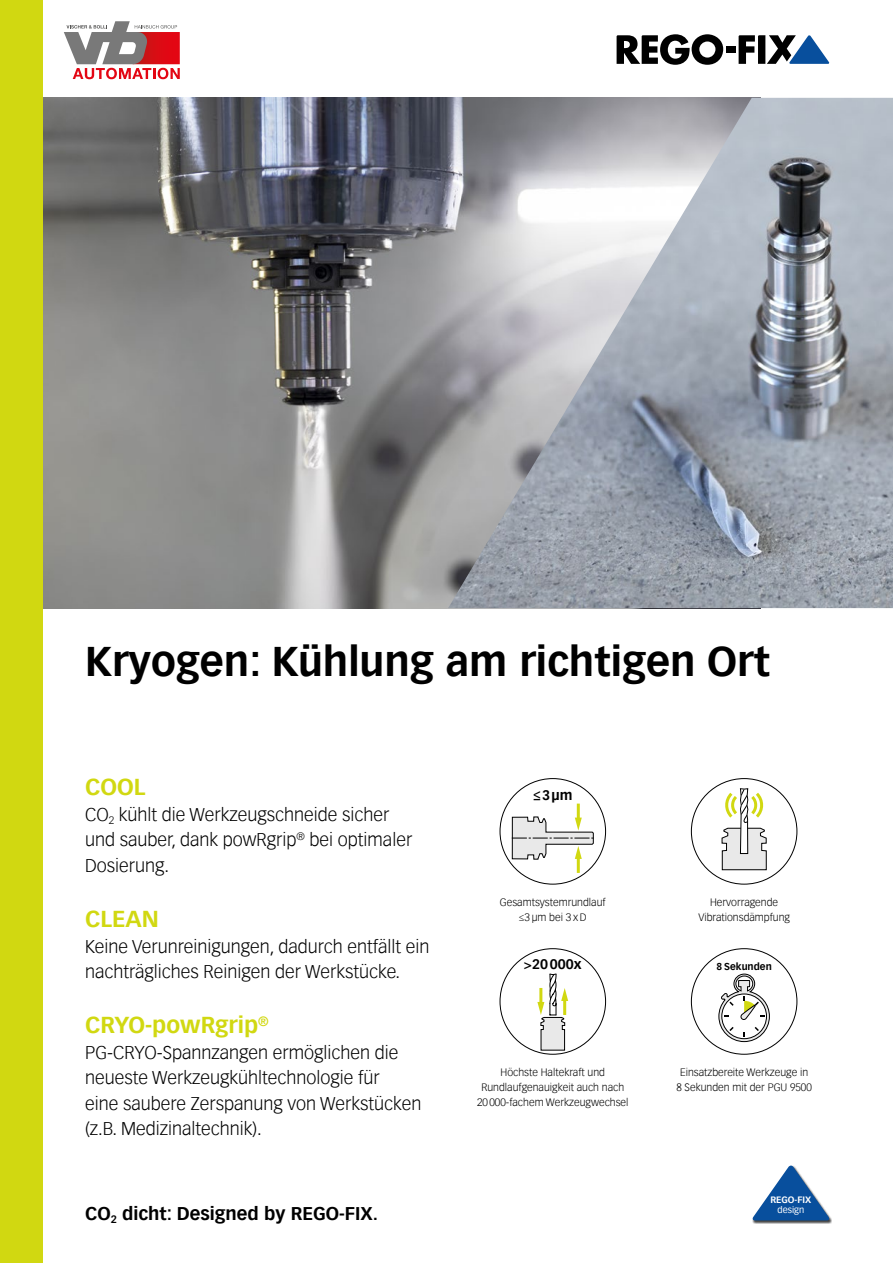
<style>
.page{position:relative;width:893px;height:1263px;background:#fff}
.page>*{position:absolute;margin:0;border:0;box-sizing:border-box;transform-origin:0 0}
.Headline_1{font:700 40.5px "Vectora Com";color:#000}
.Untertitel_Titelseite_green{font:700 22.5px "Vectora Com";color:#d1d811}
.Text_2spaltig{font:300 18px/25.5px "Vectora Com";color:#000}
.Tabellentitel{font:700 18px "Vectora Com";color:#000}
.t1{font:700 13.5px "Vectora Com";color:#000}
.Icon{font:300 10.5px/14.9px "Vectora Com";color:#000;text-align:center}
.t2{font:700 9.75px "Vectora Com";color:#000}
.t3{font:700 9px/9.3px "Vectora Com";color:#fff;text-align:center}
.s1{font-weight:900}
.s2{font-weight:400}
</style>
<div class="page">
<img style="left:43px;top:98px;width:405px;height:510px">
<img style="left:448px;top:98px;width:445px;height:510px">
<div style="left:726px;top:46px;width:9px;height:7px;background:#000"></div>
<svg style="left:617px;top:34px;width:106px;height:31px"></svg>
<svg style="left:739px;top:35px;width:91px;height:29px"></svg>
<div style="left:0;top:0;width:43px;height:1263px;background:#d1d811"></div>
<hr style="left:577px;top:803px;width:3px;height:17px;background:#d1d811">
<hr style="left:577px;top:856px;width:3px;height:17px;background:#d1d811">
<svg style="left:512px;top:816px;width:82px;height:44px"></svg>
<svg style="left:537px;top:973px;width:31px;height:78px"></svg>
<svg style="left:721px;top:788px;width:46px;height:82px"></svg>
<svg style="left:718px;top:973px;width:52px;height:69px"></svg>
<div style="left:752px;top:1165px;width:80px;height:59px;background:#000;opacity:.75"></div>
<svg style="left:752px;top:1165px;width:78px;height:55px"></svg>
<svg style="left:64px;top:21px;width:116px;height:58px"></svg>
<p class="Headline_1" style="left:85px;top:637px;width:687px">Kryogen: Kühlung am richtigen Ort</p>
<p class="Untertitel_Titelseite_green" style="left:85px;top:773px;width:62px">COOL</p>
<p class="Text_2spaltig" style="left:85px;top:801px;width:329px">CO<sub>2</sub> kühlt die Werkzeugschneide sicher und sauber, dank powRgrip<sup>®</sup> bei optimaler<br>Dosierung.</p>
<p class="Untertitel_Titelseite_green" style="left:85px;top:905px;width:75px">CLEAN</p>
<p class="Text_2spaltig" style="left:85px;top:933px;width:346px">Keine Verunreinigungen, dadurch entfällt ein nachträgliches Reinigen der Werkstücke.</p>
<p class="Untertitel_Titelseite_green" style="left:85px;top:1011px;width:185px">CRYO-powRgrip<sup>®</sup></p>
<p class="Text_2spaltig" style="left:85px;top:1040px;width:338px">PG-CRYO-Spannzangen ermöglichen die neueste Werkzeugkühltechnologie für<br>eine saubere Zerspanung von Werkstücken (z.B. Medizinaltechnik).</p>
<p class="Tabellentitel" style="left:85px;top:1203px;width:295px">CO<sub>2</sub> dicht: Designed by REGO-FIX.</p>
<p class="t1" style="left:533px;top:787px;width:41px"><span class="s1">≤</span>3μm</p>
<p class="Icon" style="left:500px;top:895px;width:107px">Gesamtsystemrundlauf ≤3 µm bei 3 x D</p>
<p class="Icon" style="left:698px;top:895px;width:93px">Hervorragende<br>Vibrationsdämpfung</p>
<p class="t1" style="left:524px;top:956px;width:59px">&gt;20000x</p>
<p class="t2" style="left:716px;top:960px;width:57px">8 Sekunden</p>
<p class="Icon" style="left:477px;top:1065px;width:153px">Höchste Haltekraft und<br>Rundlaufgenauigkeit auch nach<br>20 000-fachem Werkzeugwechsel</p>
<p class="Icon" style="left:676px;top:1065px;width:137px">Einsatzbereite Werkzeuge in<br>8 Sekunden mit der PGU 9500</p>
<p class="t3" style="left:770px;top:1195px;width:42px">REGO-FIX <span class="s2">design</span></p>
</div>
